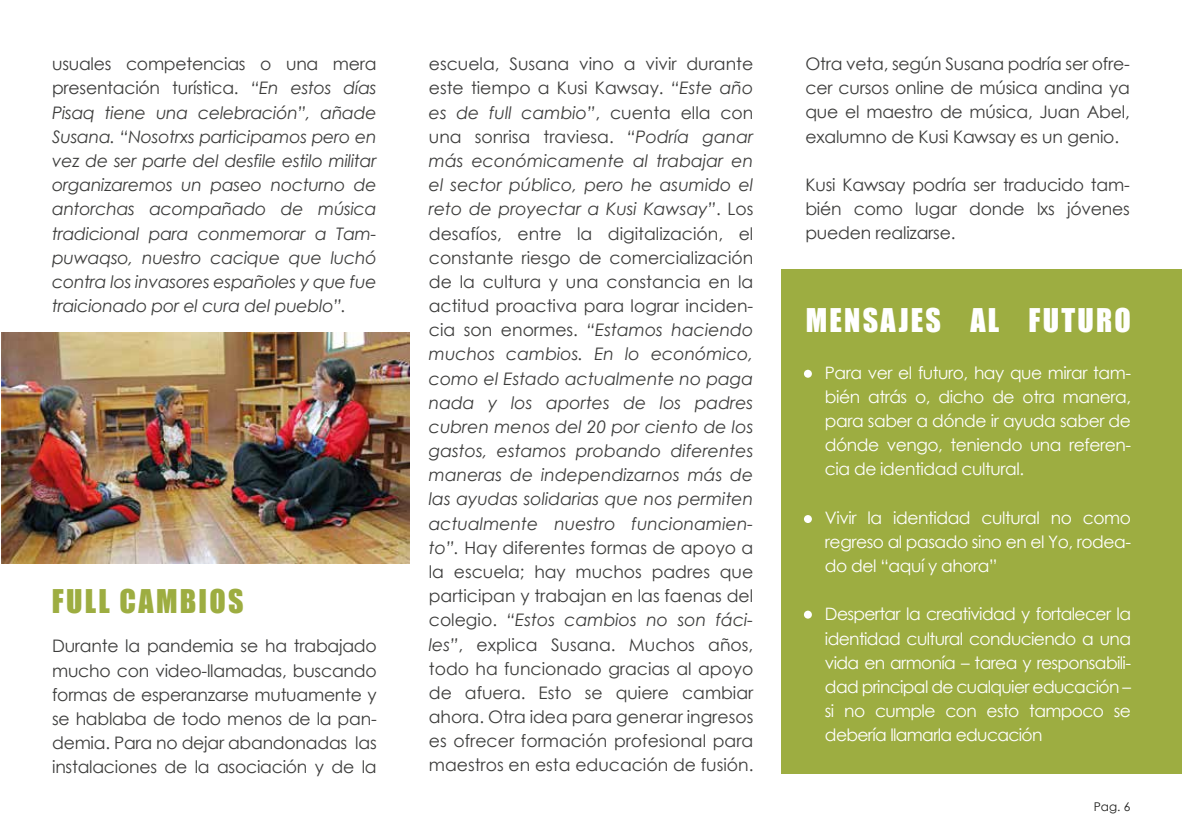
<style>
.page{position:relative;width:1182px;height:831px;background:#fff}
.page>*{position:absolute;margin:0;border:0;box-sizing:border-box;transform-origin:0 0}
.t1{font:30px "Impact";letter-spacing:.075em;color:#fff}
.t2{font:30px "Impact";letter-spacing:.075em;color:#9dad41}
.t3{font:17.25px/24.2px "Century Gothic";letter-spacing:-.015em;color:#3c3c3b;text-align:justify}
.t4{font:italic 17.25px/24.2px "Century Gothic";letter-spacing:-.015em;color:#3c3c3b;text-align:justify}
.t5{font:17.1px/24.2px "Century Gothic";letter-spacing:-.025em;color:#fff;text-align:justify}
.t6{font:12px "Century Gothic";color:#1d1d1b}
.s1{font-style:normal}
.s2{font-style:italic}
</style>
<div class="page">
<img style="left:1px;top:332px;width:409px;height:231px">
<div style="left:782px;top:269px;width:400px;height:504px;background:#9dad41"></div>
<div style="left:804px;top:369px;width:8px;height:8px;background:#fff;border-radius:50%"></div>
<svg style="left:804px;top:514px;width:8px;height:8px"></svg>
<div style="left:804px;top:610px;width:8px;height:8px;background:#fff;border-radius:50%"></div>
<p class="t4" style="left:52px;top:52px;width:326px"><span class="s1">usuales competencias o una mera presentación turística.</span> “En estos días Pisaq tiene una celebración”, añade Susana. “Nosotrxs participamos pero en vez de ser parte del desfile estilo militar organizaremos un paseo nocturno de antorchas acompañado de música tradicional para conmemorar a Tam&shy;puwaqso, nuestro cacique que luchó contra los invasores españoles y que fue traicionado por el cura del pueblo”.</p>
<h1 class="t2" style="left:52px;top:577px;width:193px">FULL CAMBIOS</h1>
<p class="t3" style="left:52px;top:633px;width:326px">Durante la pandemia se ha trabajado mucho con video-llamadas, buscando formas de esperanzarse mutuamente y se hablaba de todo menos de la pan&shy;demia. Para no dejar abandonadas las instalaciones de la asociación y de la</p>
<p class="t3" style="left:429px;top:52px;width:326px">escuela, Susana vino a vivir durante este tiempo a Kusi Kawsay. <span class="s2">“Este año es de full cambio”</span>, cuenta ella con una sonrisa traviesa. <span class="s2">“Podría ganar más económicamente al trabajar en el sector público, pero he asumido el reto de proyectar a Kusi Kawsay”</span>. Los desafíos, entre la digitalización, el constante riesgo de comercialización de la cultura y una constancia en la actitud proactiva para lograr inciden&shy;cia son enormes. <span class="s2">“Estamos haciendo muchos cambios. En lo económico, como el Estado actualmente no paga nada y los aportes de los padres cubren menos del 20 por ciento de los gastos, estamos probando diferentes maneras de independizarnos más de las ayudas solidarias que nos permiten actualmente nuestro funcionamien&shy;to”.</span> Hay diferentes formas de apoyo a la escuela; hay muchos padres que participan y trabajan en las faenas del colegio. <span class="s2">“Estos cambios no son fáci&shy;les”</span>, explica Susana. Muchos años, todo ha funcionado gracias al apoyo de afuera. Esto se quiere cambiar ahora. Otra idea para generar ingresos es ofrecer formación profesional para maestros en esta educación de fusión.</p>
<p class="t3" style="left:805px;top:51px;width:326px">Otra veta, según Susana podría ser ofre&shy;cer cursos online de música andina ya que el maestro de música, Juan Abel, exalumno de Kusi Kawsay es un genio.</p>
<p class="t3" style="left:805px;top:172px;width:326px">Kusi Kawsay podría ser traducido tam&shy;bién como lugar donde lxs jóvenes pueden realizarse.</p>
<h1 class="t1" style="left:806px;top:297px;width:327px">MENSAJES AL FUTURO</h1>
<p class="t5" style="left:825px;top:360px;width:308px">Para ver el futuro, hay que mirar tam&shy;bién atrás o, dicho de otra manera, para saber a dónde ir ayuda saber de dónde vengo, teniendo una referen&shy;cia de identidad cultural.</p>
<p class="t5" style="left:825px;top:505px;width:308px">Vivir la identidad cultural no como regreso al pasado sino en el Yo, rodea&shy;do del “aquí y ahora”</p>
<p class="t5" style="left:825px;top:601px;width:308px">Despertar la creatividad y fortalecer la identidad cultural conduciendo a una vida en armonía – tarea y responsabili&shy;dad principal de cualquier educación – si no cumple con esto tampoco se debería llamarla educación</p>
<p class="t6" style="left:1094px;top:797px;width:38px">Pag. 6</p>
</div>
